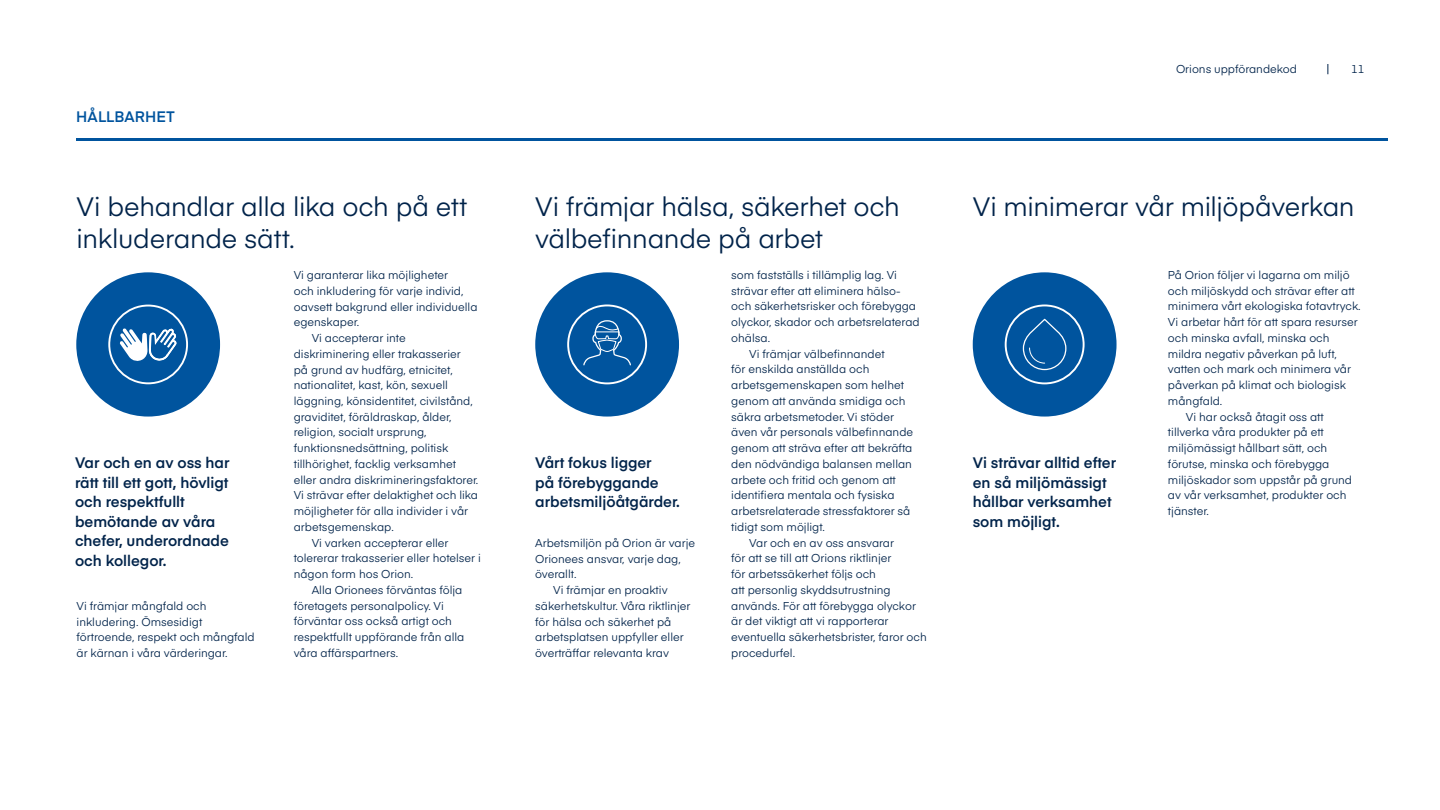
<style>
.page{position:relative;width:1440px;height:810px;background:#fff}
.page>*{position:absolute;margin:0;border:0;box-sizing:border-box;transform-origin:0 0}
.t1{font:26.25px/32.2px "Eina 03";letter-spacing:-.015em;color:#00234a}
.t2{font:600 15px/19.5px "Eina 03";color:#00234a}
.t3{font:600 15px "Eina 03";letter-spacing:.01em;color:#00549e}
.t4{font:11.25px/15.8px "Eina 03";color:#00234a}
</style>
<div class="page">
<div style="left:76px;top:272px;width:144px;height:145px;background:#00549e;border-radius:50%"></div>
<div style="left:108px;top:305px;width:80px;height:79px;border:2px solid #fff;border-radius:50%"></div>
<svg style="left:120px;top:328px;width:58px;height:56px"></svg>
<div style="left:973px;top:272px;width:144px;height:145px;background:#00549e;border-radius:50%"></div>
<div style="left:1005px;top:305px;width:80px;height:79px;border:2px solid #fff;border-radius:50%"></div>
<svg style="left:1022px;top:318px;width:45px;height:53px"></svg>
<hr style="left:76px;top:138px;width:1312px;height:3px;background:#00549e">
<div style="left:535px;top:272px;width:144px;height:145px;background:#00549e;border-radius:50%"></div>
<div style="left:567px;top:305px;width:80px;height:79px;border:2px solid #fff;border-radius:50%"></div>
<svg style="left:583px;top:320px;width:48px;height:46px"></svg>
<h2 class="t3" style="left:76px;top:105px;width:100px">HÅLLBARHET</h2>
<p class="t4" style="left:1176px;top:61px;width:123px">Orions uppförandekod</p>
<p class="t4" style="left:1351px;top:61px;width:15px">11</p>
<h1 class="t1" style="left:77px;top:189px;width:392px">Vi behandlar alla lika och på ett</h1>
<h1 class="t1" style="left:973px;top:189px;width:383px">Vi minimerar vår miljöpåverkan</h1>
<h1 class="t1" style="left:77px;top:221px;width:220px">inkluderande sätt.</h1>
<p class="t4" style="left:294px;top:266px;width:156px">Vi garanterar lika möjligheter</p>
<p class="t4" style="left:294px;top:282px;width:171px">och inkludering för varje individ,</p>
<p class="t4" style="left:294px;top:298px;width:185px">oavsett bakgrund eller individuella</p>
<p class="t4" style="left:294px;top:314px;width:67px">egenskaper.</p>
<p class="t4" style="left:312px;top:329px;width:95px">Vi accepterar inte</p>
<p class="t4" style="left:294px;top:345px;width:169px">diskriminering eller trakasserier</p>
<p class="t4" style="left:294px;top:361px;width:161px">på grund av hudfärg, etnicitet,</p>
<p class="t4" style="left:294px;top:377px;width:156px">nationalitet, kast, kön, sexuell</p>
<p class="t4" style="left:294px;top:392px;width:181px">läggning, könsidentitet, civilstånd,</p>
<p class="t4" style="left:294px;top:408px;width:159px">graviditet, föräldraskap, ålder,</p>
<p class="t4" style="left:294px;top:424px;width:134px">religion, socialt ursprung,</p>
<p class="t4" style="left:294px;top:440px;width:156px">funktionsnedsättning, politisk</p>
<p class="t4" style="left:294px;top:455px;width:164px">tillhörighet, facklig verksamhet</p>
<p class="t4" style="left:294px;top:471px;width:186px">eller andra diskrimineringsfaktorer.</p>
<p class="t4" style="left:294px;top:487px;width:186px">Vi strävar efter delaktighet och lika</p>
<p class="t4" style="left:294px;top:503px;width:176px">möjligheter för alla individer i vår</p>
<p class="t4" style="left:294px;top:518px;width:102px">arbetsgemenskap.</p>
<p class="t4" style="left:312px;top:534px;width:138px">Vi varken accepterar eller</p>
<p class="t4" style="left:294px;top:550px;width:189px">tolererar trakasserier eller hotelser i</p>
<p class="t4" style="left:294px;top:566px;width:121px">någon form hos Orion.</p>
<p class="t4" style="left:312px;top:581px;width:152px">Alla Orionees förväntas följa</p>
<p class="t4" style="left:294px;top:597px;width:152px">företagets personalpolicy. Vi</p>
<p class="t4" style="left:294px;top:613px;width:160px">förväntar oss också artigt och</p>
<p class="t4" style="left:294px;top:629px;width:172px">respektfullt uppförande från alla</p>
<p class="t4" style="left:294px;top:644px;width:106px">våra affärspartners.</p>
<h1 class="t1" style="left:535px;top:189px;width:366px">Vi främjar hälsa, säkerhet och välbefinnande på arbet</h1>
<p class="t4" style="left:1168px;top:266px;width:183px">På Orion följer vi lagarna om miljö</p>
<p class="t4" style="left:1168px;top:282px;width:188px">och miljöskydd och strävar efter att</p>
<p class="t4" style="left:1168px;top:298px;width:194px">minimera vårt ekologiska fotavtryck.</p>
<p class="t4" style="left:1168px;top:314px;width:191px">Vi arbetar hårt för att spara resurser</p>
<p class="t4" style="left:1168px;top:329px;width:163px">och minska avfall, minska och</p>
<p class="t4" style="left:1168px;top:345px;width:171px">mildra negativ påverkan på luft,</p>
<p class="t4" style="left:1168px;top:361px;width:185px">vatten och mark och minimera vår</p>
<p class="t4" style="left:1168px;top:377px;width:179px">påverkan på klimat och biologisk</p>
<p class="t4" style="left:1168px;top:392px;width:56px">mångfald.</p>
<p class="t4" style="left:1186px;top:408px;width:139px">Vi har också åtagit oss att</p>
<p class="t4" style="left:1168px;top:424px;width:157px">tillverka våra produkter på ett</p>
<p class="t4" style="left:1168px;top:440px;width:161px">miljömässigt hållbart sätt, och</p>
<p class="t4" style="left:1168px;top:455px;width:163px">förutse, minska och förebygga</p>
<p class="t4" style="left:1168px;top:471px;width:186px">miljöskador som uppstår på grund</p>
<p class="t4" style="left:1168px;top:487px;width:180px">av vår verksamhet, produkter och</p>
<p class="t4" style="left:1168px;top:503px;width:42px">tjänster.</p>
<p class="t4" style="left:731px;top:266px;width:167px">som fastställs i tillämplig lag. Vi</p>
<p class="t4" style="left:731px;top:282px;width:171px">strävar efter att eliminera hälso-</p>
<p class="t4" style="left:731px;top:298px;width:186px">och säkerhetsrisker och förebygga</p>
<p class="t4" style="left:731px;top:314px;width:190px">olyckor, skador och arbetsrelaterad</p>
<p class="t4" style="left:731px;top:329px;width:40px">ohälsa.</p>
<p class="t4" style="left:749px;top:345px;width:137px">Vi främjar välbefinnandet</p>
<p class="t4" style="left:731px;top:361px;width:140px">för enskilda anställda och</p>
<p class="t4" style="left:731px;top:377px;width:174px">arbetsgemenskapen som helhet</p>
<p class="t4" style="left:731px;top:392px;width:176px">genom att använda smidiga och</p>
<p class="t4" style="left:731px;top:408px;width:164px">säkra arbetsmetoder. Vi stöder</p>
<p class="t4" style="left:731px;top:424px;width:183px">även vår personals välbefinnande</p>
<p class="t4" style="left:731px;top:440px;width:183px">genom att sträva efter att bekräfta</p>
<p class="t4" style="left:731px;top:455px;width:182px">den nödvändiga balansen mellan</p>
<p class="t4" style="left:731px;top:471px;width:166px">arbete och fritid och genom att</p>
<p class="t4" style="left:731px;top:487px;width:165px">identifiera mentala och fysiska</p>
<p class="t4" style="left:731px;top:503px;width:181px">arbetsrelaterade stressfaktorer så</p>
<p class="t4" style="left:731px;top:518px;width:95px">tidigt som möjligt.</p>
<p class="t4" style="left:749px;top:534px;width:146px">Var och en av oss ansvarar</p>
<p class="t4" style="left:731px;top:550px;width:162px">för att se till att Orions riktlinjer</p>
<p class="t4" style="left:731px;top:566px;width:146px">för arbetssäkerhet följs och</p>
<p class="t4" style="left:731px;top:581px;width:161px">att personlig skyddsutrustning</p>
<p class="t4" style="left:731px;top:597px;width:186px">används. För att förebygga olyckor</p>
<p class="t4" style="left:731px;top:613px;width:159px">är det viktigt att vi rapporterar</p>
<p class="t4" style="left:731px;top:629px;width:197px">eventuella säkerhetsbrister, faror och</p>
<p class="t4" style="left:731px;top:644px;width:65px">procedurfel.</p>
<h2 class="t2" style="left:75px;top:452px;width:156px">Var och en av oss har rätt till ett gott, hövligt och respektfullt bemötande av våra chefer, underordnade och kollegor.</h2>
<h2 class="t2" style="left:535px;top:452px;width:146px">Vårt fokus ligger<br>på förebyggande arbetsmiljöåtgärder.</h2>
<h2 class="t2" style="left:973px;top:452px;width:145px">Vi strävar alltid efter en så miljömässigt hållbar verksamhet som möjligt.</h2>
<p class="t4" style="left:535px;top:534px;width:161px">Arbetsmiljön på Orion är varje</p>
<p class="t4" style="left:535px;top:550px;width:147px">Orionees ansvar, varje dag,</p>
<p class="t4" style="left:535px;top:566px;width:43px">överallt.</p>
<p class="t4" style="left:553px;top:581px;width:116px">Vi främjar en proaktiv</p>
<p class="t4" style="left:535px;top:597px;width:157px">säkerhetskultur. Våra riktlinjer</p>
<p class="t4" style="left:535px;top:613px;width:138px">för hälsa och säkerhet på</p>
<p class="t4" style="left:535px;top:629px;width:150px">arbetsplatsen uppfyller eller</p>
<p class="t4" style="left:535px;top:644px;width:135px">överträffar relevanta krav</p>
<p class="t4" style="left:77px;top:597px;width:180px">Vi främjar mångfald och inkludering. Ömsesidigt förtroende, respekt och mångfald är kärnan i våra värderingar.</p>
</div>
